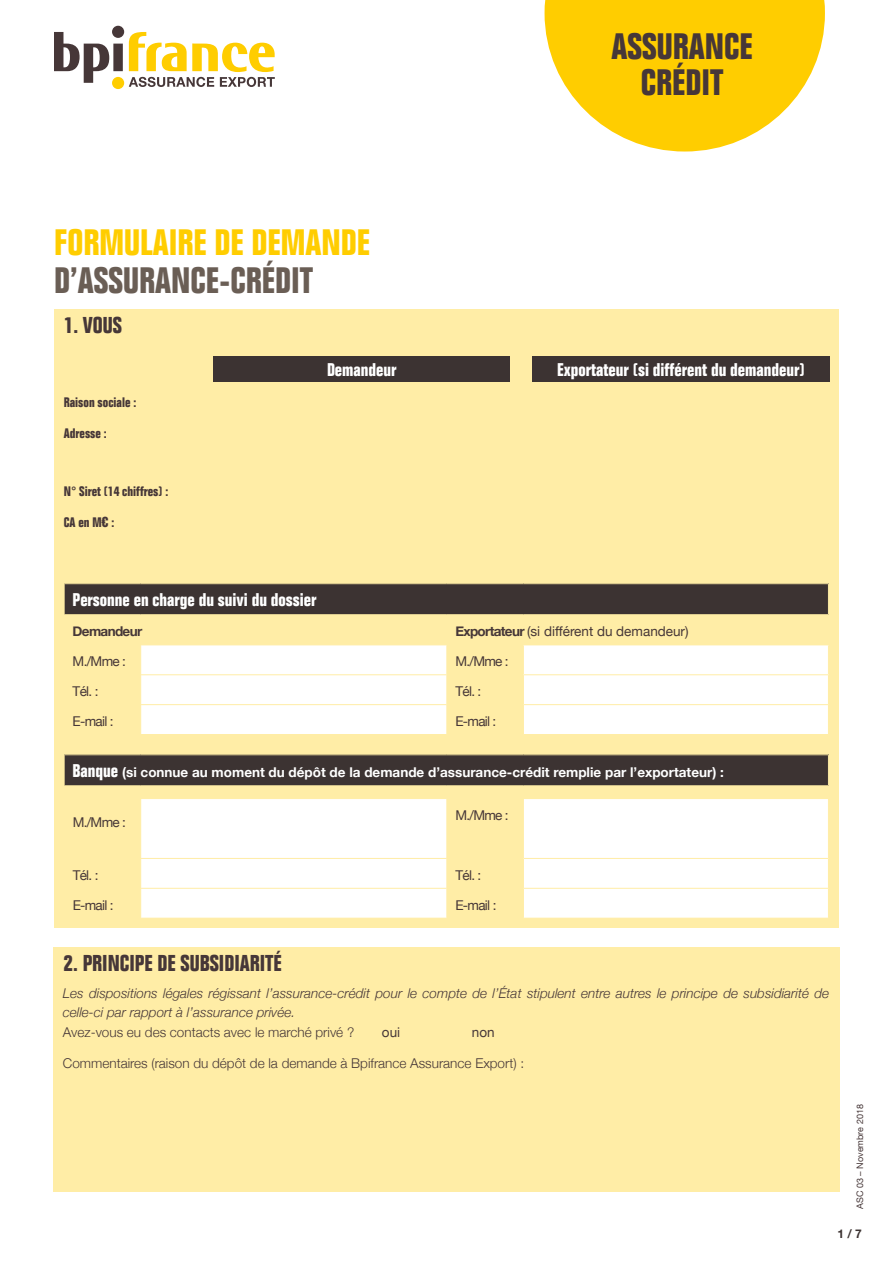
<style>
.page{position:relative;width:893px;height:1263px;background:#fff}
.page>*{position:absolute;margin:0;border:0;box-sizing:border-box;transform-origin:0 0}
.t1{font:700 condensed 36px "Folio";color:#ffcd00}
.t2{font:700 condensed 36px "Folio";color:#6a5e55}
.t3{font:700 condensed 36px/36px "Folio";color:#463738;text-align:center}
.t4{font:700 condensed 22.5px "Folio";color:#463738}
.t5{font:700 condensed 18px "Folio";color:#fff}
.t6{font:italic 300 13.5px/19.5px "Helvetica Neue";color:#463738}
.t7{font:300 13.5px "Helvetica Neue";color:#463738}
.t8{font:700 13.5px "Helvetica Neue";color:#fff}
.t9{font:13.5px "Helvetica Neue";letter-spacing:-.05em;color:#463738}
.t10{font:700 condensed 13.5px "Folio";color:#463738}
.t11{font:13.5px "Helvetica Neue";color:#463738}
.t12{font:700 13.5px "Helvetica Neue";letter-spacing:-.05em;color:#463738}
.t13{font:700 12px "Helvetica Neue";color:#3c3332}
.t14{font:9px "Helvetica Neue";color:#463738}
.s1{font-family:"Impact";font-weight:400;font-stretch:normal;font-size:12.75px}
.s2{font-weight:700}
.s3{font-family:"Folio";font-stretch:condensed;font-size:18px}
</style>
<div class="page">
<div style="left:54px;top:309px;width:785px;height:618px;background:#ffeda6"></div>
<div style="left:64px;top:584px;width:764px;height:31px;background:#3c3332"></div>
<svg style="left:141px;top:645px;width:687px;height:89px;background:#fffcf2"></svg>
<div style="left:523px;top:645px;width:305px;height:30px;background:#fff"></div>
<hr style="left:64px;top:584px;width:1px;height:30px;background:#ffeda6">
<hr style="left:64px;top:614px;width:77px;height:1px;background:#ffeda6">
<hr style="left:141px;top:614px;width:306px;height:1px;background:#ffeda6">
<hr style="left:447px;top:614px;width:76px;height:1px;background:#ffeda6">
<hr style="left:523px;top:614px;width:306px;height:1px;background:#ffeda6">
<hr style="left:141px;top:674px;width:306px;height:1px;background:#ffeda6">
<hr style="left:447px;top:674px;width:76px;height:1px;background:#ffeda6">
<hr style="left:523px;top:674px;width:306px;height:1px;background:#ffeda6">
<hr style="left:141px;top:704px;width:306px;height:1px;background:#ffeda6">
<svg style="left:446px;top:645px;width:1px;height:89px"></svg>
<hr style="left:447px;top:704px;width:76px;height:1px;background:#ffeda6">
<svg style="left:523px;top:645px;width:1px;height:89px"></svg>
<hr style="left:523px;top:704px;width:306px;height:1px;background:#ffeda6">
<div style="left:64px;top:755px;width:764px;height:31px;background:#3c3332"></div>
<svg style="left:141px;top:799px;width:687px;height:119px;background:#fffcf1"></svg>
<div style="left:523px;top:798px;width:305px;height:60px;background:#fff"></div>
<hr style="left:64px;top:755px;width:1px;height:30px;background:#ffeda6">
<hr style="left:64px;top:785px;width:77px;height:1px;background:#ffeda6">
<hr style="left:141px;top:785px;width:306px;height:1px;background:#ffeda6">
<hr style="left:447px;top:785px;width:76px;height:1px;background:#ffeda6">
<hr style="left:523px;top:785px;width:306px;height:1px;background:#ffeda6">
<hr style="left:446px;top:799px;width:1px;height:59px;background:#ffeda6">
<hr style="left:523px;top:799px;width:1px;height:59px;background:#ffeda6">
<hr style="left:523px;top:798px;width:306px;height:1px;background:#ffeda6">
<hr style="left:141px;top:858px;width:306px;height:1px;background:#ffeda6">
<hr style="left:141px;top:888px;width:306px;height:1px;background:#ffeda6">
<svg style="left:446px;top:859px;width:1px;height:59px"></svg>
<hr style="left:447px;top:858px;width:76px;height:1px;background:#ffeda6">
<hr style="left:447px;top:888px;width:76px;height:1px;background:#ffeda6">
<svg style="left:523px;top:859px;width:1px;height:59px"></svg>
<hr style="left:523px;top:858px;width:306px;height:1px;background:#ffeda6">
<hr style="left:523px;top:888px;width:306px;height:1px;background:#ffeda6">
<div style="left:213px;top:356px;width:297px;height:26px;background:#3c3332"></div>
<div style="left:532px;top:356px;width:298px;height:26px;background:#3c3332"></div>
<svg style="left:545px;top:0;width:280px;height:152px"></svg>
<div style="left:113px;top:44px;width:10px;height:27px;background:#463738"></div>
<div style="left:112px;top:26px;width:12px;height:12px;background:#463738;border-radius:50%"></div>
<div style="left:112px;top:77px;width:12px;height:12px;background:#ffcd00;border-radius:50%"></div>
<svg style="left:54px;top:32px;width:55px;height:51px"></svg>
<svg style="left:129px;top:32px;width:146px;height:55px"></svg>
<div style="left:53px;top:948px;width:787px;height:244px;background:#ffeda6"></div>
<h1 class="t3" style="left:611px;top:29px;width:143px">ASSURANCE<br>CRÉDIT</h1>
<h1 class="t1" style="left:54px;top:222px;width:317px">FORMULAIRE DE DEMANDE</h1>
<h1 class="t2" style="left:54px;top:260px;width:260px">D’ASSURANCE-CRÉDIT</h1>
<h2 class="t4" style="left:64px;top:312px;width:60px">1. VOUS</h2>
<p class="t10" style="left:64px;top:394px;width:74px">Raison sociale :</p>
<p class="t10" style="left:64px;top:426px;width:44px">Adresse :</p>
<p class="t10" style="left:64px;top:484px;width:106px">N° Siret (14 chiffres) :</p>
<p class="t10" style="left:64px;top:515px;width:52px">CA en M<span class="s1">€</span> :</p>
<h3 class="t5" style="left:327px;top:360px;width:71px">Demandeur</h3>
<h3 class="t5" style="left:557px;top:360px;width:249px">Exportateur (si différent du demandeur)</h3>
<h3 class="t5" style="left:73px;top:590px;width:245px">Personne en charge du suivi du dossier</h3>
<p class="t12" style="left:73px;top:621px;width:71px">Demandeur</p>
<p class="t11" style="left:455px;top:622px;width:235px"><span class="s2">Exportateur</span> (si différent du demandeur)</p>
<p class="t9" style="left:73px;top:652px;width:55px">M./Mme :</p>
<p class="t9" style="left:455px;top:652px;width:55px">M./Mme :</p>
<p class="t9" style="left:73px;top:682px;width:27px">Tél. :</p>
<p class="t9" style="left:455px;top:682px;width:27px">Tél. :</p>
<p class="t9" style="left:73px;top:711px;width:43px">E-mail :</p>
<p class="t9" style="left:455px;top:711px;width:43px">E-mail :</p>
<p class="t8" style="left:73px;top:762px;width:653px"><span class="s3">Banque</span> (si connue au moment du dépôt de la demande d’assurance-crédit remplie par l’exportateur) :</p>
<p class="t9" style="left:73px;top:813px;width:55px">M./Mme :</p>
<p class="t9" style="left:455px;top:805px;width:55px">M./Mme :</p>
<p class="t9" style="left:73px;top:865px;width:27px">Tél. :</p>
<p class="t9" style="left:455px;top:865px;width:27px">Tél. :</p>
<p class="t9" style="left:73px;top:895px;width:43px">E-mail :</p>
<p class="t9" style="left:455px;top:895px;width:43px">E-mail :</p>
<h2 class="t4" style="left:64px;top:950px;width:220px">2. PRINCIPE DE SUBSIDIARITÉ</h2>
<p class="t6" style="left:63px;top:982px;width:768px">Les dispositions légales régissant l’assurance-crédit pour le compte de l’État stipulent entre autres le principe de subsidiarité de celle-ci par rapport à l’assurance privée.</p>
<p class="t7" style="left:63px;top:1021px;width:293px">Avez-vous eu des contacts avec le marché privé ?</p>
<p class="t9" style="left:382px;top:1022px;width:20px">oui</p>
<p class="t9" style="left:472px;top:1022px;width:24px">non</p>
<p class="t7" style="left:63px;top:1052px;width:463px">Commentaires (raison du dépôt de la demande à Bpifrance Assurance Export) :</p>
<p class="t14" style="left:854px;top:1209px;width:106px;rotate:-90deg">ASC 03 – Novembre 2018</p>
<p class="t13" style="left:837px;top:1224px;width:26px">1 / 7</p>
</div>
